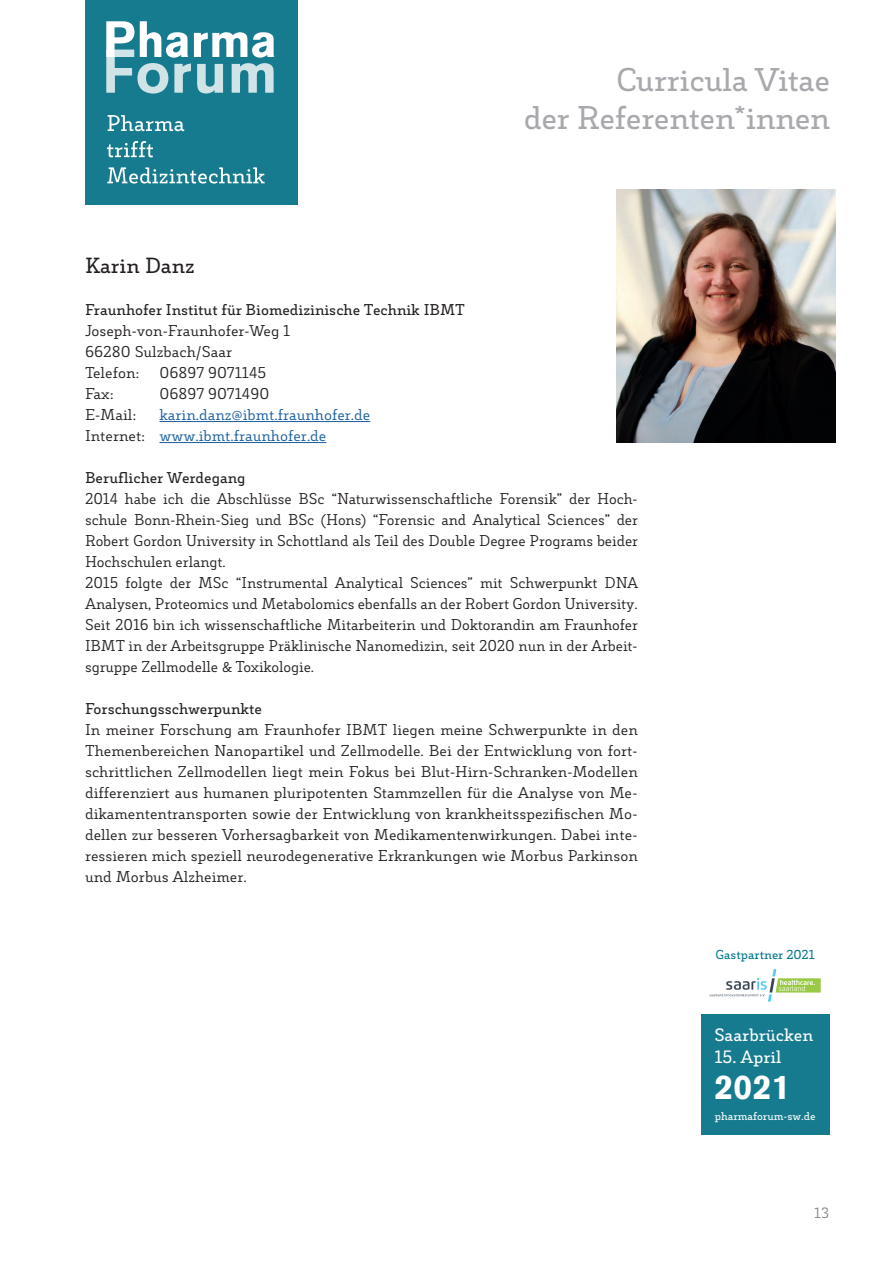
<style>
.page{position:relative;width:893px;height:1263px;background:#fff}
.page>*{position:absolute;margin:0;border:0;box-sizing:border-box;transform-origin:0 0}
.t1{font:900 33.45px "Akzidenz Grotesk";color:#fff}
.t2{font:600 31.5px/37.8px "Decour";letter-spacing:-.01em;color:#a8a9ad;text-align:right}
.Ref_Name{font:600 21px "Decour";color:#231f20}
.t3{font:600 17.1px "Decour";color:#fff}
.Text{font:15px/21px "Decour";letter-spacing:-.005em;color:#231f20;text-align:justify}
.Aufzählung{font:15px/21px "Decour";color:#231f20;text-align:justify}
.Text-2{font:600 15px "Decour";color:#231f20}
.Text-3{font:15px "Decour";color:#175d9e}
.t4{font:14.25px "Decour";color:#808285}
.t5{font:600 12.45px "Decour";color:#01778d}
.t6{font:600 10.95px "Decour";color:#fff}
.s1{color:#231f20}
</style>
<div class="page">
<div style="left:85px;top:0;width:213px;height:205px;background:#167b8e"></div>
<svg style="left:106px;top:21px;width:168px;height:73px"></svg>
<svg style="left:107px;top:167px;width:158px;height:17px"></svg>
<svg style="left:107px;top:141px;width:46px;height:16px"></svg>
<svg style="left:108px;top:115px;width:76px;height:16px"></svg>
<div style="left:701px;top:1014px;width:128px;height:120px;background:#167b8e"></div>
<svg style="left:709px;top:969px;width:112px;height:33px"></svg>
<hr style="left:159px;top:421px;width:211px;height:1px;background:#175d9e">
<hr style="left:159px;top:442px;width:167px;height:1px;background:#175d9e">
<img style="left:617px;top:189px;width:219px;height:254px">
<h2 class="t2" style="left:524px;top:61px;width:308px">Curricula Vitae<br>der Referenten*innen</h2>
<p class="Ref_Name" style="left:85px;top:252px;width:111px">Karin Danz</p>
<p class="Text-2" style="left:85px;top:300px;width:381px">Fraunhofer Institut für Biomedizinische Technik IBMT</p>
<p class="Text" style="left:85px;top:320px;width:207px">Joseph-von-Fraunhofer-Weg 1</p>
<p class="Text" style="left:85px;top:341px;width:149px">66280 Sulzbach/Saar</p>
<p class="Text" style="left:85px;top:362px;width:56px">Telefon:</p>
<p class="Text" style="left:159px;top:362px;width:108px">06897 9071145</p>
<p class="Text" style="left:85px;top:383px;width:30px">Fax:</p>
<p class="Text" style="left:159px;top:383px;width:111px">06897 9071490</p>
<p class="Text" style="left:85px;top:404px;width:53px">E-Mail:</p>
<p class="Text-3" style="left:159px;top:406px;width:212px">karin.danz@ibmt.fraunhofer.de</p>
<p class="Text-3" style="left:85px;top:427px;width:243px"><span class="s1">Internet:</span> www.ibmt.fraunhofer.de</p>
<p class="Text-2" style="left:85px;top:468px;width:162px">Beruflicher Werdegang</p>
<p class="Text" style="left:85px;top:488px;width:555px">2014 habe ich die Abschlüsse BSc “Naturwissenschaftliche Forensik” der Hoch&shy;schule Bonn-Rhein-Sieg und BSc (Hons) “Forensic and Analytical Sciences” der Robert Gordon University in Schottland als Teil des Double Degree Programs beider Hochschulen erlangt.</p>
<p class="Text" style="left:85px;top:572px;width:555px">2015 folgte der MSc “Instrumental Analytical Sciences” mit Schwerpunkt DNA Analysen, Proteomics und Metabolomics ebenfalls an der Robert Gordon University.<br>Seit 2016 bin ich wissenschaftliche Mitarbeiterin und Doktorandin am Fraunhofer IBMT in der Arbeitsgruppe Präklinische Nanomedizin, seit 2020 nun in der Arbeit&shy;sgruppe Zellmodelle &amp; Toxikologie.</p>
<p class="Text-2" style="left:85px;top:699px;width:178px">Forschungsschwerpunkte</p>
<p class="Aufzählung" style="left:85px;top:719px;width:554px">In meiner Forschung am Fraunhofer IBMT liegen meine Schwerpunkte in den Themenbereichen Nanopartikel und Zellmodelle. Bei der Entwicklung von fort&shy;schrittlichen Zellmodellen liegt mein Fokus bei Blut-Hirn-Schranken-Modellen differenziert aus humanen pluripotenten Stammzellen für die Analyse von Me&shy;dikamententransporten sowie der Entwicklung von krankheitsspezifischen Mo&shy;dellen zur besseren Vorhersagbarkeit von Medikamentenwirkungen. Dabei inte&shy;ressieren mich speziell neurodegenerative Erkrankungen wie Morbus Parkinson und Morbus Alzheimer.</p>
<p class="t5" style="left:715px;top:946px;width:101px">Gastpartner 2021</p>
<p class="t3" style="left:714px;top:1024px;width:101px">Saarbrücken</p>
<p class="t3" style="left:714px;top:1046px;width:68px">15. April</p>
<h1 class="t1" style="left:714px;top:1065px;width:78px">2021</h1>
<p class="t6" style="left:715px;top:1110px;width:102px">pharmaforum-sw.de</p>
<p class="t4" style="left:814px;top:1204px;width:16px">13</p>
</div>
